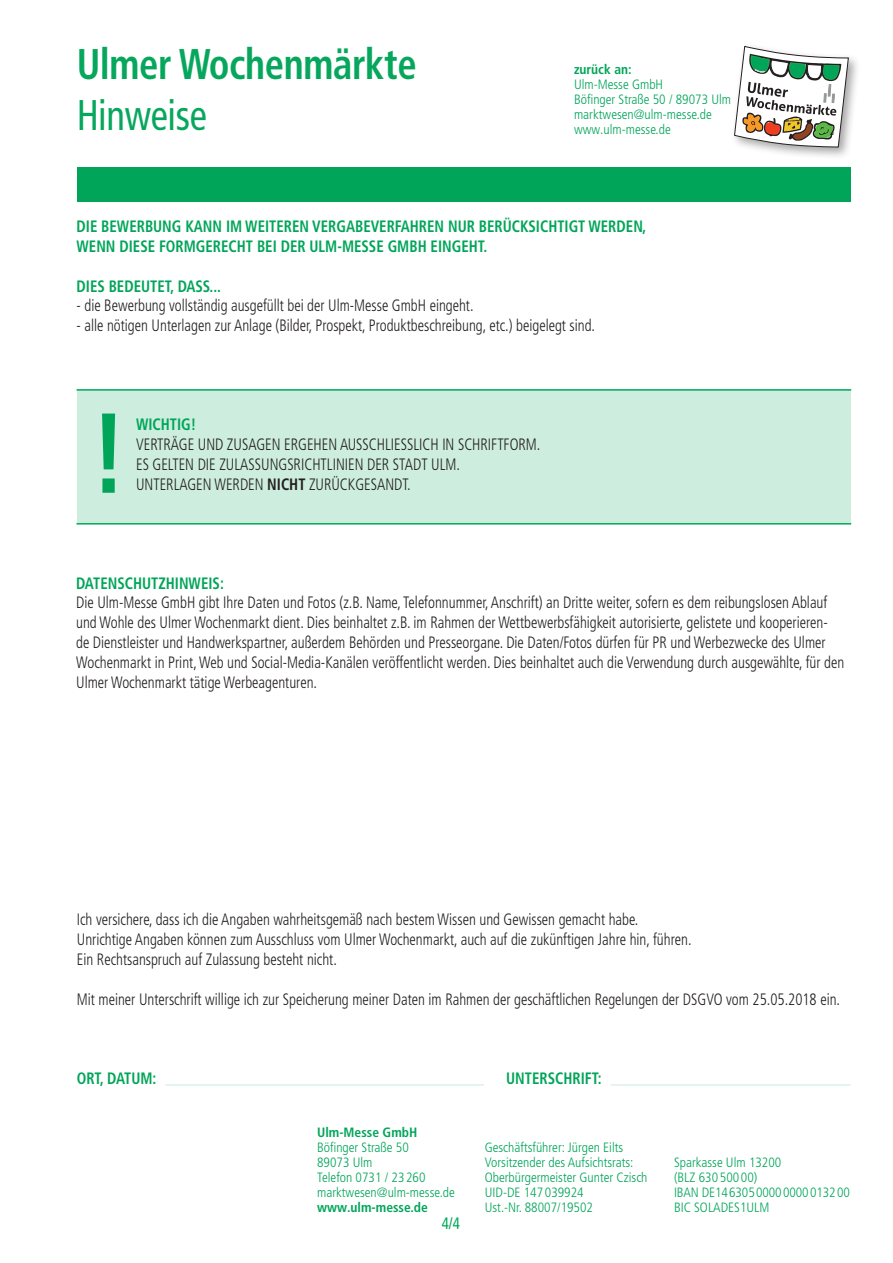
<style>
.page{position:relative;width:893px;height:1263px;background:#fff}
.page>*{position:absolute;margin:0;border:0;box-sizing:border-box;transform-origin:0 0}
.t1{font:700 condensed 42.9px "Frutiger LT Pro";letter-spacing:-.01em;color:#00a559;scale:.9 1}
.t2{font:condensed 42.9px "Frutiger LT Pro";letter-spacing:-.01em;color:#00a559;scale:.9 1}
.t3{font:300 condensed 16.5px/19.8px "Frutiger LT Pro";color:#231f20;scale:.9 1}
.t4{font:700 condensed 16.5px/19.8px "Frutiger LT Pro";color:#00a559;scale:.9 1}
.t5{font:condensed 16.5px "Frutiger LT Pro";color:#00a559;scale:.9 1}
.t6{font:300 condensed 13.5px/15px "Frutiger LT Pro";color:#00a559}
.t7{font:700 condensed 13.5px "Frutiger LT Pro";color:#00a559}
.s1{font-weight:700}
</style>
<div class="page">
<div style="left:77px;top:167px;width:773px;height:35px;background:#00a559"></div>
<hr style="left:165px;top:1084px;width:319px;height:1px;background:#00a559">
<hr style="left:611px;top:1084px;width:239px;height:1px;background:#00a559">
<div style="left:77px;top:391px;width:773px;height:132px;background:#cdedde"></div>
<svg style="left:102px;top:414px;width:13px;height:79px"></svg>
<hr style="left:77px;top:389px;width:774px;height:2px;background:#00a559">
<hr style="left:77px;top:523px;width:774px;height:1px;background:#00a559">
<div style="left:731px;top:43px;width:130px;height:117px;background:#231f20;opacity:.4"></div>
<svg style="left:734px;top:46px;width:115px;height:101px"></svg>
<h1 class="t1" style="left:77px;top:39px;width:379px">Ulmer Wochenmärkte</h1>
<h1 class="t2" style="left:77px;top:91px;width:146px">Hinweise</h1>
<p class="t7" style="left:574px;top:61px;width:59px">zurück an:</p>
<p class="t6" style="left:574px;top:77px;width:159px">Ulm-Messe GmbH<br>Böfinger Straße 50 / 89073 Ulm marktwesen@ulm-messe.de www.ulm-messe.de</p>
<p class="t4" style="left:77px;top:217px;width:635px">DIE BEWERBUNG KANN IM WEITEREN VERGABEVERFAHREN NUR BERÜCKSICHTIGT WERDEN,<br>WENN DIESE FORMGERECHT BEI DER ULM-MESSE GMBH EINGEHT.</p>
<p class="t4" style="left:77px;top:276px;width:162px">DIES BEDEUTET, DASS...</p>
<p class="t3" style="left:77px;top:296px;width:443px">- die Bewerbung vollständig ausgefüllt bei der Ulm-Messe GmbH eingeht.</p>
<p class="t3" style="left:77px;top:316px;width:578px">- alle nötigen Unterlagen zur Anlage (Bilder, Prospekt, Produktbeschreibung, etc.) beigelegt sind.</p>
<p class="t4" style="left:136px;top:415px;width:68px">WICHTIG!</p>
<p class="t3" style="left:136px;top:435px;width:451px">VERTRÄGE UND ZUSAGEN ERGEHEN AUSSCHLIESSLICH IN SCHRIFTFORM.<br>ES GELTEN DIE ZULASSUNGSRICHTLINIEN DER STADT ULM.<br>UNTERLAGEN WERDEN <span class="s1">NICHT</span> ZURÜCKGESANDT.</p>
<p class="t4" style="left:76px;top:573px;width:166px">DATENSCHUTZHINWEIS:</p>
<p class="t3" style="left:76px;top:593px;width:855px">Die Ulm-Messe GmbH gibt Ihre Daten und Fotos (z.B. Name, Telefonnummer, Anschrift) an Dritte weiter, sofern es dem reibungslosen Ablauf und Wohle des Ulmer Wochenmarkt dient. Dies beinhaltet z.B. im Rahmen der Wettbewerbsfähigkeit autorisierte, gelistete und kooperieren&shy;de Dienstleister und Handwerkspartner, außerdem Behörden und Presseorgane. Die Daten/Fotos dürfen für PR und Werbezwecke des Ulmer Wochenmarkt in Print, Web und Social-Media-Kanälen veröffentlicht werden. Dies beinhaltet auch die Verwendung durch ausgewählte, für den Ulmer Wochenmarkt tätige Werbeagenturen.</p>
<p class="t3" style="left:77px;top:910px;width:684px">Ich versichere, dass ich die Angaben wahrheitsgemäß nach bestem Wissen und Gewissen gemacht habe.<br>Unrichtige Angaben können zum Ausschluss vom Ulmer Wochenmarkt, auch auf die zukünftigen Jahre hin, führen.<br>Ein Rechtsanspruch auf Zulassung besteht nicht.</p>
<p class="t3" style="left:77px;top:989px;width:850px">Mit meiner Unterschrift willige ich zur Speicherung meiner Daten im Rahmen der geschäftlichen Regelungen der DSGVO vom 25.05.2018 ein.</p>
<p class="t4" style="left:77px;top:1068px;width:90px">ORT, DATUM:</p>
<p class="t4" style="left:506px;top:1068px;width:108px">UNTERSCHRIFT:</p>
<p class="t7" style="left:317px;top:1124px;width:102px">Ulm-Messe GmbH</p>
<p class="t6" style="left:317px;top:1140px;width:139px">Böfinger Straße 50<br>89073 Ulm<br>Telefon 0731 / 23 260 marktwesen@ulm-messe.de</p>
<p class="t7" style="left:317px;top:1199px;width:112px">www.ulm-messe.de</p>
<p class="t5" style="left:442px;top:1214px;width:22px">4/4</p>
<p class="t6" style="left:485px;top:1140px;width:164px">Geschäftsführer: Jürgen Eilts<br>Vorsitzender des Aufsichtsrats:<br>Oberbürgermeister Gunter Czisch<br>UID-DE 147 039924<br>Ust.-Nr. 88007/19502</p>
<p class="t6" style="left:674px;top:1155px;width:177px">Sparkasse Ulm 13200<br>(BLZ 630 500 00)<br>IBAN DE14630500000000013200<br>BIC SOLADES1ULM</p>
</div>
